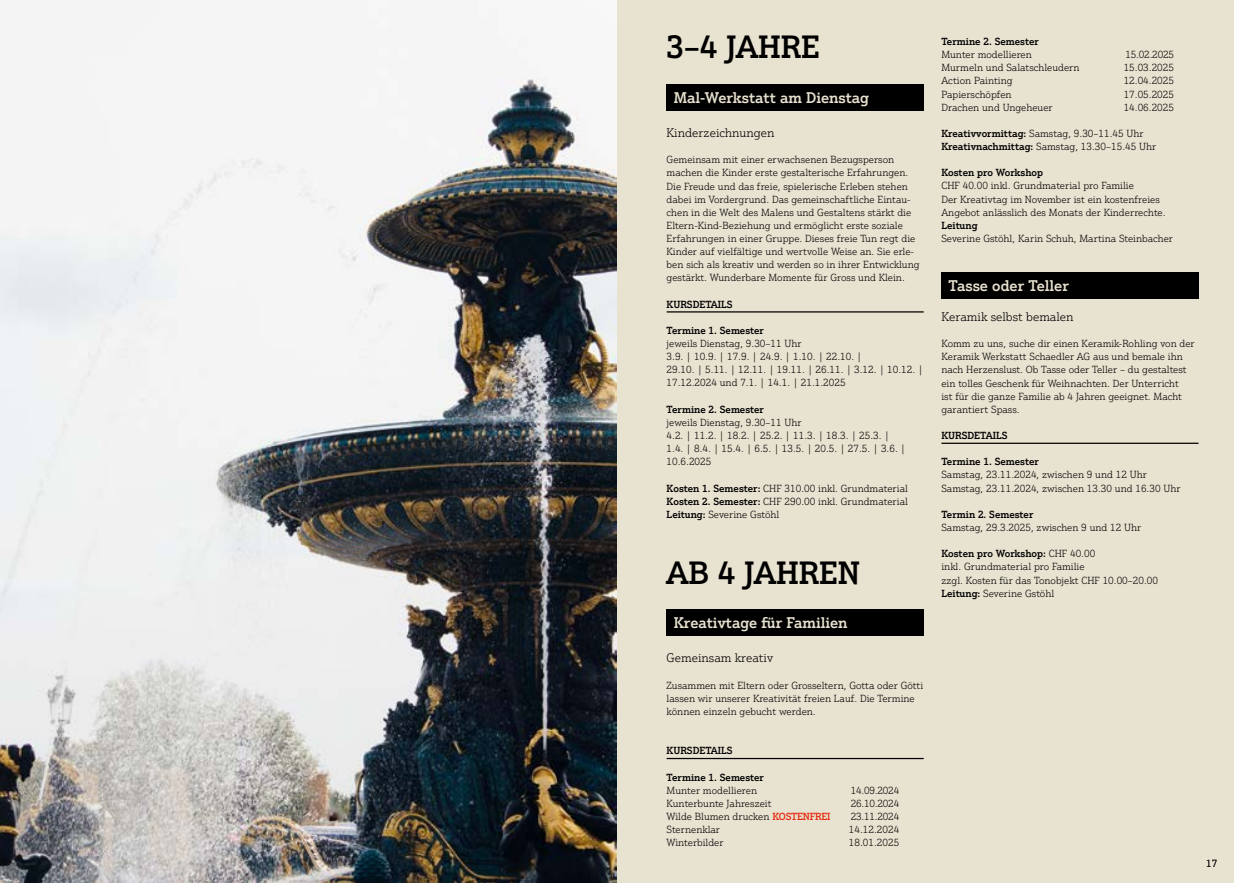
<style>
.page{position:relative;width:1234px;height:883px;background:#fff}
.page>*{position:absolute;margin:0;border:0;box-sizing:border-box;transform-origin:0 0}
.t1{font:500 31.25px "Justus Pro";color:#000}
.t2{font:500 15px "Justus Pro";color:#e8e2d0}
.t3{font:300 12.12px "Justus Pro";color:#000}
.t4{font:300 10px/13.1px "Justus Pro";color:#000}
.t5{font:500 10px "Justus Pro";color:#000}
.s1{font-weight:500}
.s2{font-weight:500;color:#e52d12}
</style>
<div class="page">
<div style="left:617px;top:0;width:616px;height:882px;background:#e8e2d0"></div>
<img style="left:0;top:0;width:617px;height:882px">
<hr style="left:666px;top:311px;width:257px;height:1px;background:#000">
<hr style="left:666px;top:757px;width:257px;height:2px;background:#000">
<div style="left:666px;top:84px;width:257px;height:27px;background:#000"></div>
<div style="left:666px;top:609px;width:257px;height:27px;background:#000"></div>
<hr style="left:941px;top:442px;width:257px;height:2px;background:#000">
<div style="left:941px;top:272px;width:257px;height:27px;background:#000"></div>
<h1 class="t1" style="left:666px;top:27px;width:154px">3–4 JAHRE</h1>
<h2 class="t2" style="left:673px;top:88px;width:197px">Mal-Werkstatt am Dienstag</h2>
<p class="t3" style="left:666px;top:125px;width:109px">Kinderzeichnungen</p>
<p class="t4" style="left:666px;top:153px;width:254px">Gemeinsam mit einer erwachsenen Bezugsperson machen die Kinder erste gestalterische Erfahrungen.<br>Die Freude und das freie, spielerische Erleben stehen dabei im Vordergrund. Das gemeinschaftliche Eintau&shy;chen in die Welt des Malens und Gestaltens stärkt die Eltern-Kind-Beziehung und ermöglicht erste soziale Erfahrungen in einer Gruppe. Dieses freie Tun regt die Kinder auf vielfältige und wertvolle Weise an. Sie erle&shy;ben sich als kreativ und werden so in ihrer Entwicklung gestärkt. Wunderbare Momente für Gross und Klein.</p>
<p class="t5" style="left:666px;top:298px;width:67px">KURSDETAILS</p>
<p class="t5" style="left:666px;top:324px;width:99px">Termine 1. Semester</p>
<p class="t4" style="left:666px;top:337px;width:258px">jeweils Dienstag, 9.30–11 Uhr<br>3.9. | 10.9. | 17.9. | 24.9. | 1.10. | 22.10. |<br>29.10. | 5.11. | 12.11. | 19.11. | 26.11. | 3.12. | 10.12. | 17.12.2024 und 7.1. | 14.1. | 21.1.2025</p>
<p class="t5" style="left:666px;top:403px;width:99px">Termine 2. Semester</p>
<p class="t4" style="left:666px;top:415px;width:240px">jeweils Dienstag, 9.30–11 Uhr<br>4.2. | 11.2. | 18.2. | 25.2. | 11.3. | 18.3. | 25.3. | 1.4. | 8.4. | 15.4. | 6.5. | 13.5. | 20.5. | 27.5. | 3.6. | 10.6.2025</p>
<p class="t4" style="left:666px;top:481px;width:243px;text-align:justify"><span class="s1">Kosten 1. Semester:</span> CHF 310.00 inkl. Grundmaterial <span class="s1">Kosten 2. Semester:</span> CHF 290.00 inkl. Grundmaterial <span class="s1">Leitung:</span> Severine Gstöhl</p>
<h1 class="t1" style="left:666px;top:552px;width:195px">AB 4 JAHREN</h1>
<h2 class="t2" style="left:673px;top:613px;width:175px">Kreativtage für Familien</h2>
<p class="t3" style="left:666px;top:650px;width:108px">Gemeinsam kreativ</p>
<p class="t4" style="left:666px;top:678px;width:258px">Zusammen mit Eltern oder Grosseltern, Gotta oder Götti lassen wir unserer Kreativität freien Lauf. Die Termine können einzeln gebucht werden.</p>
<p class="t5" style="left:666px;top:744px;width:67px">KURSDETAILS</p>
<p class="t5" style="left:666px;top:770px;width:99px">Termine 1. Semester</p>
<p class="t4" style="left:666px;top:783px;width:92px">Munter modellieren</p>
<p class="t4" style="left:850px;top:783px;width:50px">14.09.2024</p>
<p class="t4" style="left:666px;top:796px;width:106px">Kunterbunte Jahreszeit</p>
<p class="t4" style="left:850px;top:796px;width:50px">26.10.2024</p>
<p class="t4" style="left:666px;top:809px;width:165px">Wilde Blumen drucken <span class="s2">KOSTENFREI</span></p>
<p class="t4" style="left:850px;top:809px;width:50px">23.11.2024</p>
<p class="t4" style="left:666px;top:822px;width:55px">Sternenklar</p>
<p class="t4" style="left:848px;top:822px;width:52px">14.12.2024</p>
<p class="t4" style="left:666px;top:835px;width:58px">Winterbilder</p>
<p class="t4" style="left:848px;top:835px;width:52px">18.01.2025</p>
<p class="t5" style="left:941px;top:35px;width:99px">Termine 2. Semester</p>
<p class="t4" style="left:941px;top:48px;width:92px">Munter modellieren</p>
<p class="t4" style="left:1125px;top:48px;width:50px">15.02.2025</p>
<p class="t4" style="left:941px;top:61px;width:140px">Murmeln und Salatschleudern</p>
<p class="t4" style="left:1123px;top:61px;width:52px">15.03.2025</p>
<p class="t4" style="left:941px;top:74px;width:73px">Action Painting</p>
<p class="t4" style="left:1123px;top:74px;width:52px">12.04.2025</p>
<p class="t4" style="left:941px;top:87px;width:72px">Papierschöpfen</p>
<p class="t4" style="left:1123px;top:87px;width:52px">17.05.2025</p>
<p class="t4" style="left:941px;top:100px;width:113px">Drachen und Ungeheuer</p>
<p class="t4" style="left:1123px;top:100px;width:52px">14.06.2025</p>
<p class="t4" style="left:941px;top:127px;width:216px"><span class="s1">Kreativvormittag:</span> Samstag, 9.30–11.45 Uhr<br><span class="s1">Kreativnachmittag:</span> Samstag, 13.30–15.45 Uhr</p>
<p class="t5" style="left:941px;top:166px;width:103px">Kosten pro Workshop</p>
<p class="t4" style="left:941px;top:179px;width:225px">CHF 40.00 inkl. Grundmaterial pro Familie<br>Der Kreativtag im November ist ein kostenfreies<br>Angebot anlässlich des Monats der Kinderrechte.</p>
<p class="t5" style="left:941px;top:219px;width:38px">Leitung</p>
<p class="t4" style="left:941px;top:232px;width:233px">Severine Gstöhl, Karin Schuh, Martina Steinbacher</p>
<h2 class="t2" style="left:948px;top:276px;width:122px">Tasse oder Teller</h2>
<p class="t3" style="left:941px;top:309px;width:134px">Keramik selbst bemalen</p>
<p class="t4" style="left:941px;top:337px;width:255px">Komm zu uns, suche dir einen Keramik-Rohling von der Keramik Werkstatt Schaedler AG aus und bemale ihn nach Herzenslust. Ob Tasse oder Teller – du gestaltest ein tolles Geschenk für Weihnachten. Der Unterricht<br>ist für die ganze Familie ab 4 Jahren geeignet. Macht garantiert Spass.</p>
<p class="t5" style="left:941px;top:429px;width:67px">KURSDETAILS</p>
<p class="t5" style="left:941px;top:455px;width:99px">Termine 1. Semester</p>
<p class="t4" style="left:941px;top:468px;width:240px">Samstag, 23.11.2024, zwischen 9 und 12 Uhr<br>Samstag, 23.11.2024, zwischen 13.30 und 16.30 Uhr</p>
<p class="t5" style="left:941px;top:508px;width:93px">Termin 2. Semester</p>
<p class="t4" style="left:941px;top:520px;width:201px">Samstag, 29.3.2025, zwischen 9 und 12 Uhr</p>
<p class="t4" style="left:941px;top:547px;width:218px"><span class="s1">Kosten pro Workshop:</span> CHF 40.00<br>inkl. Grundmaterial pro Familie<br>zzgl. Kosten für das Tonobjekt CHF 10.00–20.00<br><span class="s1">Leitung:</span> Severine Gstöhl</p>
<p class="t4" style="left:1205px;top:856px;width:13px">17</p>
</div>
